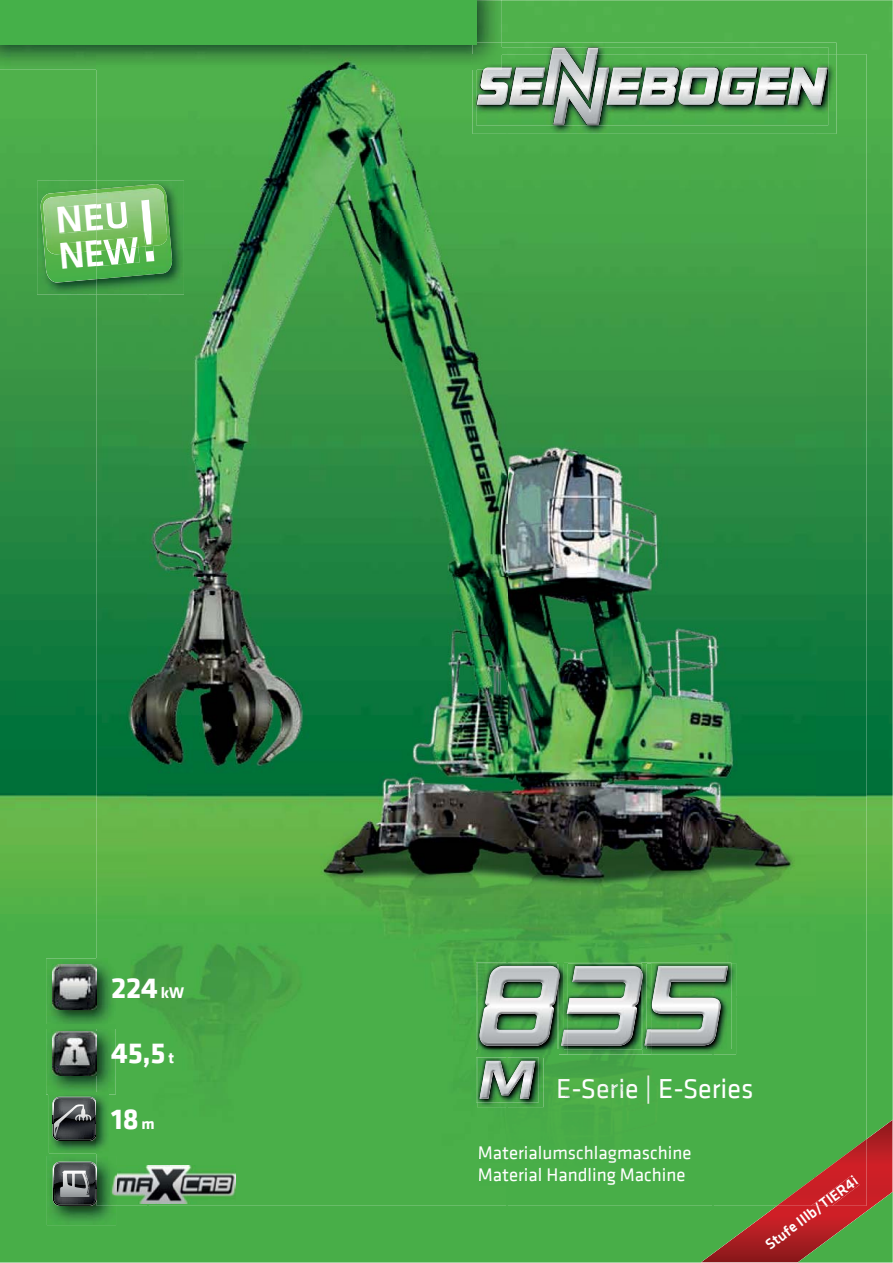
<style>
.page{position:relative;width:893px;height:1263px;background:#fff}
.page>*{position:absolute;margin:0;border:0;box-sizing:border-box;transform-origin:0 0}
.t1{font:500 38.4px/36.2px "Klavika";color:#fff}
.t2{font:700 30.15px/65.6px "Klavika";color:#fff}
.t3{font:700 30px "Klavika";color:#fff}
.t4{font:28.2px "Klavika";color:#fff}
.t5{font:18.75px/22.5px "Klavika";color:#fff}
.t6{font:500 15.15px "Klavika";color:#fff}
.s1{font-size:15.9px}
.s2{font-size:15.75px}
.s3{color:#fafaf9}
.s4{color:#fdfdfb}
.s5{color:#f7f9f6}
.s6{color:#f3f8f3}
.s7{color:#f6f8f6}
.s8{color:#edeeed}
.s9{color:#f1f0f0}
.s10{color:#fffffd}
.s11{color:#fdfdfc}
.s12{color:#fafbfb}
.s13{color:#fafafa}
.s14{color:#f8f8f8}
</style>
<div class="page">
<img style="left:0;top:0;width:893px;height:1263px">
<img style="left:0;top:0;width:502px;height:70px">
<div style="left:0;top:0;width:476px;height:44px;background:#45b049"></div>
<img style="left:472px;top:43px;width:364px;height:11px">
<img style="left:476px;top:47px;width:352px;height:59px">
<img style="left:552px;top:48px;width:46px;height:6px">
<img style="left:47px;top:1156px;width:69px;height:69px">
<svg style="left:53px;top:1162px;width:44px;height:44px;background:#5d6263"></svg>
<img style="left:49px;top:1094px;width:48px;height:59px">
<img style="left:37px;top:181px;width:60px;height:114px">
<svg style="left:40px;top:189px;width:57px;height:94px;background:#4daa4a"></svg>
<img style="left:43px;top:193px;width:54px;height:61px">
<img style="left:57px;top:204px;width:40px;height:30px">
<img style="left:61px;top:241px;width:36px;height:13px">
<svg style="left:701px;top:1120px;width:192px;height:143px;background:#865f36"></svg>
<img style="left:97px;top:54px;width:411px;height:157px">
<img style="left:815px;top:54px;width:51px;height:1085px">
<img style="left:507px;top:106px;width:309px;height:890px">
<img style="left:148px;top:211px;width:360px;height:995px">
<img style="left:97px;top:279px;width:51px;height:927px">
<div style="left:713px;top:996px;width:103px;height:210px;background:#48ae48"></div>
<img style="left:507px;top:1055px;width:206px;height:151px">
<img style="left:97px;top:54px;width:405px;height:16px">
<img style="left:553px;top:68px;width:274px;height:57px">
<img style="left:757px;top:68px;width:33px;height:37px">
<img style="left:642px;top:68px;width:115px;height:37px">
<img style="left:542px;top:54px;width:100px;height:51px">
<img style="left:512px;top:68px;width:33px;height:37px">
<img style="left:477px;top:68px;width:35px;height:37px">
<svg style="left:484px;top:68px;width:18px;height:2px"></svg>
<div style="left:479px;top:1145px;width:211px;height:17px;background:#48ae48"></div>
<div style="left:479px;top:1168px;width:205px;height:17px;background:#48ae48"></div>
<img style="left:97px;top:1156px;width:19px;height:50px">
<img style="left:97px;top:1167px;width:1px;height:34px">
<img style="left:111px;top:1166px;width:125px;height:37px">
<img style="left:111px;top:1109px;width:28px;height:20px">
<svg style="left:143px;top:1121px;width:11px;height:8px"></svg>
<img style="left:558px;top:1076px;width:194px;height:28px">
<img style="left:97px;top:184px;width:76px;height:95px">
<img style="left:97px;top:188px;width:70px;height:59px">
<img style="left:127px;top:202px;width:1px;height:28px">
<img style="left:97px;top:202px;width:30px;height:28px">
<img style="left:137px;top:247px;width:3px;height:19px">
<img style="left:97px;top:251px;width:40px;height:15px">
<img style="left:137px;top:237px;width:1px;height:14px">
<img style="left:97px;top:237px;width:40px;height:14px">
<img style="left:145px;top:246px;width:9px;height:4px">
<svg style="left:145px;top:250px;width:9px;height:12px"></svg>
<img style="left:141px;top:246px;width:12px;height:1px">
<img style="left:141px;top:200px;width:12px;height:46px">
<img style="left:777px;top:1139px;width:89px;height:67px">
<img style="left:811px;top:1175px;width:48px;height:31px">
<img style="left:477px;top:1058px;width:66px;height:49px">
<img style="left:477px;top:1058px;width:62px;height:44px">
<img style="left:479px;top:1061px;width:56px;height:38px">
<img style="left:477px;top:963px;width:259px;height:92px">
<img style="left:568px;top:963px;width:73px;height:1px">
<img style="left:646px;top:963px;width:85px;height:86px">
<img style="left:651px;top:966px;width:77px;height:79px">
<img style="left:476px;top:963px;width:83px;height:87px">
<img style="left:497px;top:966px;width:59px;height:2px">
<img style="left:481px;top:1042px;width:64px;height:4px">
<img style="left:479px;top:968px;width:79px;height:74px">
<img style="left:646px;top:1030px;width:5px;height:5px">
<img style="left:558px;top:963px;width:5px;height:86px">
<svg style="left:642px;top:1035px;width:9px;height:19px"></svg>
<svg style="left:558px;top:970px;width:2px;height:17px"></svg>
<img style="left:575px;top:966px;width:63px;height:2px">
<img style="left:568px;top:968px;width:73px;height:78px">
<svg style="left:641px;top:970px;width:2px;height:16px"></svg>
<img style="left:563px;top:1008px;width:5px;height:27px">
<svg style="left:559px;top:1035px;width:9px;height:19px"></svg>
<img style="left:46px;top:959px;width:70px;height:135px">
<img style="left:52px;top:965px;width:45px;height:44px">
<svg style="left:52px;top:1093px;width:57px;height:48px;background:#47634d"></svg>
<img style="left:46px;top:1025px;width:70px;height:3px">
<img style="left:52px;top:1031px;width:45px;height:44px">
<h1 class="t1" style="left:54px;top:206px;width:82px;rotate:-5deg">NEU<br>NEW</h1>
<h2 class="t2" style="left:111px;top:956px;width:75px">224 <span class="s1">kW<br></span>45,5 <span class="s1">t</span></h2>
<h3 class="t3" style="left:111px;top:1102px;width:45px">18<span class="s2">m</span></h3>
<h3 class="t4" style="left:556px;top:1073px;width:199px"><span class="s3">E</span><span class="s4">-</span>S<span class="s5">e</span><span class="s6">r</span><span class="s7">i</span><span class="s8">e</span> <span class="s9">|</span> E-Series</h3>
<p class="t5" style="left:478px;top:1142px;width:215px"><span class="s10">Ma</span>ter<span class="s11">i</span>a<span class="s11">lum</span><span class="s12">s</span><span class="s13">ch</span>l<span class="s11">a</span><span class="s14">g</span>maschine<br>Material Handling Machine</p>
<p class="t6" style="left:763px;top:1241px;width:113px;rotate:-37deg">Stufe IIIb/TIER4i</p>
</div>
